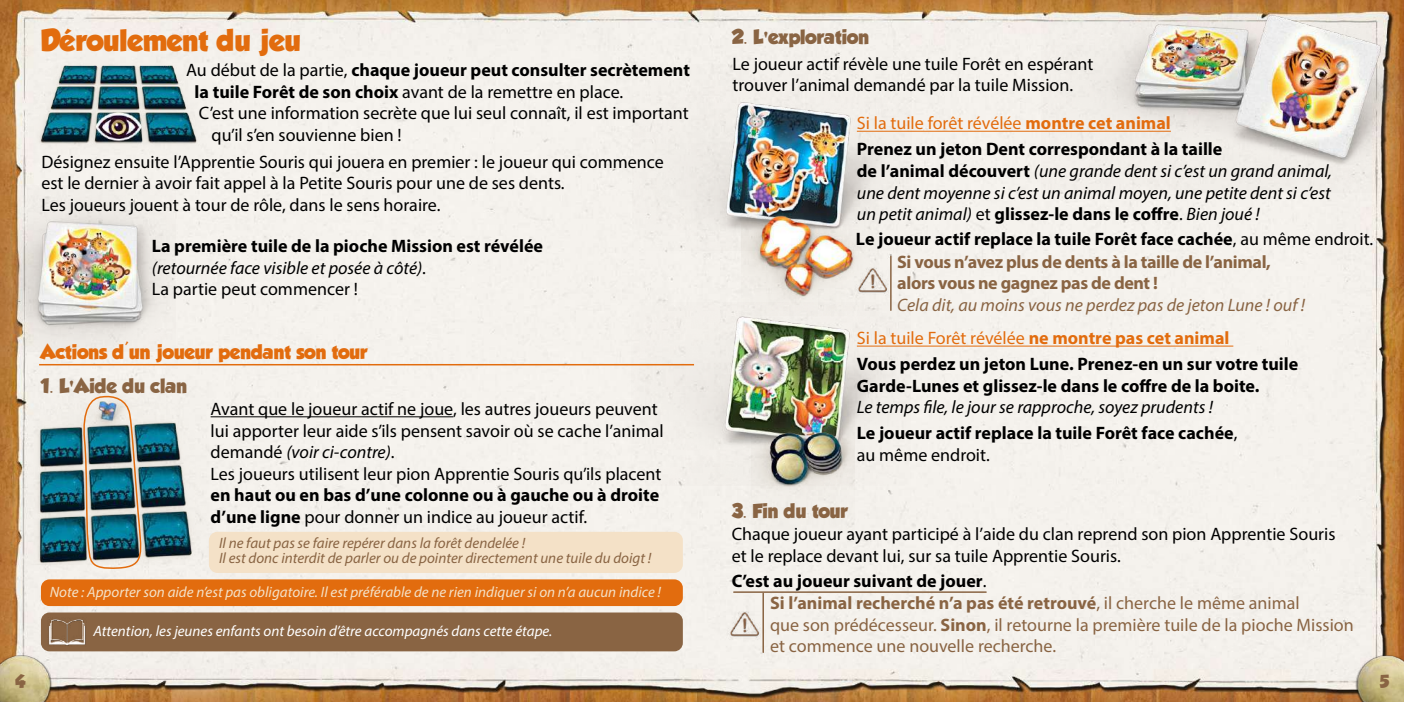
<style>
.page{position:relative;width:1404px;height:702px;background:#fff}
.page>*{position:absolute;margin:0;border:0;box-sizing:border-box;transform-origin:0 0}
.t1{font:27px "GROBOLD";color:#e26c0e}
.t2{font:18px/21.6px "Myriad Pro";color:#000}
.t3{font:700 18px/21.6px "Myriad Pro";color:#000}
.t4{font:italic 18px/21.6px "Myriad Pro";color:#000;text-align:justify}
.t5{font:18px/21.6px "Myriad Pro";color:#896443}
.t6{font:italic 18px/33.5px "Myriad Pro";color:#896443}
.t7{font:700 18px/21.6px "Myriad Pro";letter-spacing:-.02em;color:#896443}
.t8{font:18px "GROBOLD";color:#896443}
.t9{font:18px "GROBOLD";color:#e26c0e}
.t10{font:16.5px "GROBOLD";color:#896443}
.t11{font:italic 15px/15px "Myriad Pro";color:#896443}
.t12{font:italic 15px "Myriad Pro";color:#f4e1c7}
.t13{font:italic 15px "Myriad Pro";color:#fff}
.s1{font-weight:400}
.s2{font-weight:700}
.s3{font-weight:400;font-style:italic}
.s4{font-family:"Rockwell";font-weight:800}
.s5{font-style:italic}
.s6{font-weight:400;color:#e26c0e}
.s7{color:#e26c0e}
.s8{font-weight:700;font-style:normal}
.s9{font-style:normal}
.s10{font-style:normal;color:#e26c0e}
.s11{font-weight:700;font-style:normal;color:#e26c0e}
.s12{font-weight:700;color:#000}
.s13{color:#000}
</style>
<div class="page">
<img style="left:0;top:0;width:1403px;height:702px">
<img style="left:1345px;top:643px;width:58px;height:59px">
<img style="left:0;top:643px;width:61px;height:59px">
<div style="left:209px;top:531px;width:473px;height:42px;background:#f4e1c7;border-radius:9px"></div>
<div style="left:41px;top:579px;width:641px;height:27px;background:#e26c0e;border-radius:9px"></div>
<div style="left:41px;top:612px;width:641px;height:39px;background:#896443;border-radius:9px"></div>
<img style="left:878px;top:262px;width:12px;height:37px">
<img style="left:1041px;top:0;width:362px;height:192px">
<img style="left:632px;top:65px;width:279px;height:185px">
<img style="left:631px;top:302px;width:279px;height:183px">
<img style="left:0;top:379px;width:208px;height:185px">
<img style="left:82px;top:395px;width:65px;height:174px">
<img style="left:0;top:185px;width:176px;height:167px">
<img style="left:29px;top:44px;width:182px;height:119px">
<img style="left:741px;top:188px;width:137px;height:127px">
<img style="left:751px;top:402px;width:103px;height:127px">
<hr style="left:210px;top:416px;width:243px;height:1px;background:#000">
<hr style="left:856px;top:131px;width:314px;height:1px;background:#e26c0e">
<hr style="left:856px;top:345px;width:377px;height:1px;background:#e26c0e">
<hr style="left:890px;top:256px;width:1px;height:54px;background:#896443">
<img style="left:49px;top:619px;width:37px;height:27px">
<hr style="left:39px;top:364px;width:655px;height:1px;background:#e26c0e">
<img style="left:726px;top:605px;width:36px;height:37px">
<hr style="left:762px;top:593px;width:2px;height:59px;background:#896443">
<hr style="left:733px;top:591px;width:252px;height:2px;background:#896443">
<h1 class="t1" style="left:40px;top:25px;width:262px">Déroulement du jeu</h1>
<p class="t3" style="left:186px;top:58px;width:505px"><span class="s1">Au début de la partie,</span> chaque joueur peut consulter secrètement</p>
<p class="t2" style="left:195px;top:80px;width:430px"><span class="s2">la tuile Forêt de son choix</span> avant de la remettre en place.</p>
<p class="t2" style="left:199px;top:102px;width:491px">C’est une information secrète que lui seul connaît, il est important</p>
<p class="t2" style="left:212px;top:124px;width:191px">qu’il s’en souvienne bien !</p>
<p class="t2" style="left:41px;top:150px;width:623px">Désignez ensuite l’Apprentie Souris qui jouera en premier : le joueur qui commence est le dernier à avoir fait appel à la Petite Souris pour une de ses dents.<br>Les joueurs jouent à tour de rôle, dans le sens horaire.</p>
<p class="t3" style="left:152px;top:235px;width:392px">La première tuile de la pioche Mission est révélée <span class="s3">(retournée face visible et posée à côté)</span><span class="s1">.<br>La partie peut commencer !</span></p>
<p class="t9" style="left:40px;top:341px;width:329px">Actions d'un joueur pendant son tour</p>
<p class="t8" style="left:40px;top:375px;width:148px">1. L<span class="s4">'</span>Aide du clan</p>
<p class="t2" style="left:210px;top:398px;width:454px">Avant que le joueur actif ne joue, les autres joueurs peuvent lui apporter leur aide s’ils pensent savoir où se cache l’animal demandé <span class="s5">(voir ci-contre)</span>.<br>Les joueurs utilisent leur pion Apprentie Souris qu’ils placent</p>
<p class="t3" style="left:210px;top:484px;width:450px">en haut ou en bas d’une colonne ou à gauche ou à droite d’une ligne <span class="s1">pour donner un indice au joueur actif.</span></p>
<p class="t11" style="left:219px;top:535px;width:433px">Il ne faut pas se faire repérer dans la forêt dendelée !<br>Il est donc interdit de parler ou de pointer directement une tuile du doigt !</p>
<p class="t12" style="left:50px;top:583px;width:613px">Note : Apporter son aide n’est pas obligatoire. Il est préférable de ne rien indiquer si on n’a aucun indice !</p>
<p class="t13" style="left:93px;top:621px;width:460px">Attention, les jeunes enfants ont besoin d’être accompagnés dans cette étape.</p>
<p class="t8" style="left:731px;top:26px;width:139px">2. L<span class="s4">'</span>exploration</p>
<p class="t2" style="left:732px;top:52px;width:362px">Le joueur actif révèle une tuile Forêt en espérant trouver l’animal demandé par la tuile Mission.</p>
<p class="t3" style="left:856px;top:110px;width:367px;line-height:25.8px"><span class="s6">Si la tuile forêt révélée</span> <span class="s7">montre cet animal<br></span>Prenez un jeton Dent correspondant à la taille</p>
<p class="t4" style="left:856px;top:160px;width:476px"><span class="s8">de l’animal découvert</span> (une grande dent si c’est un grand animal, une dent moyenne si c’est un animal moyen, une petite dent si c’est un petit animal) <span class="s9">et</span> <span class="s8">glissez-le dans le coffre</span><span class="s9">.</span> Bien joué !</p>
<p class="t3" style="left:855px;top:227px;width:519px">Le joueur actif replace la tuile Forêt face cachée<span class="s1">, au même endroit.</span></p>
<p class="t7" style="left:897px;top:250px;width:375px">Si vous n’avez plus de dents à la taille de l’animal, alors vous ne gagnez pas de dent !</p>
<p class="t6" style="left:856px;top:288px;width:449px;text-indent:40px">Cela dit, au moins vous ne perdez pas de jeton Lune ! ouf !<br><span class="s10">Si la tuile Forêt révélée</span> <span class="s11">ne montre pas cet animal</span></p>
<p class="t3" style="left:856px;top:352px;width:443px">Vous perdez un jeton Lune. Prenez-en un sur votre tuile<br>Garde-Lunes et glissez-le dans le coffre de la boite.</p>
<p class="t4" style="left:856px;top:394px;width:382px;line-height:25.8px">Le temps file, le jour se rapproche, soyez prudents !<br><span class="s8">Le joueur actif replace la tuile Forêt face cachée</span><span class="s9">,</span></p>
<p class="t2" style="left:856px;top:443px;width:134px">au même endroit.</p>
<p class="t8" style="left:731px;top:500px;width:118px">3. Fin du tour</p>
<p class="t2" style="left:731px;top:522px;width:605px">Chaque joueur ayant participé à l’aide du clan reprend son pion Apprentie Souris et le replace devant lui, sur sa tuile Apprentie Souris.</p>
<p class="t5" style="left:770px;top:570px;width:585px;text-indent:-38px"><span class="s12">C’est au joueur suivant de jouer</span><span class="s13">.<br></span><span class="s2">Si l’animal recherché n’a pas été retrouvé</span>, il cherche le même animal<br>que son prédécesseur. <span class="s2">Sinon</span>, il retourne la première tuile de la pioche Mission et commence une nouvelle recherche.</p>
<p class="t10" style="left:15px;top:671px;width:11px">4</p>
<p class="t10" style="left:1379px;top:671px;width:11px">5</p>
</div>
